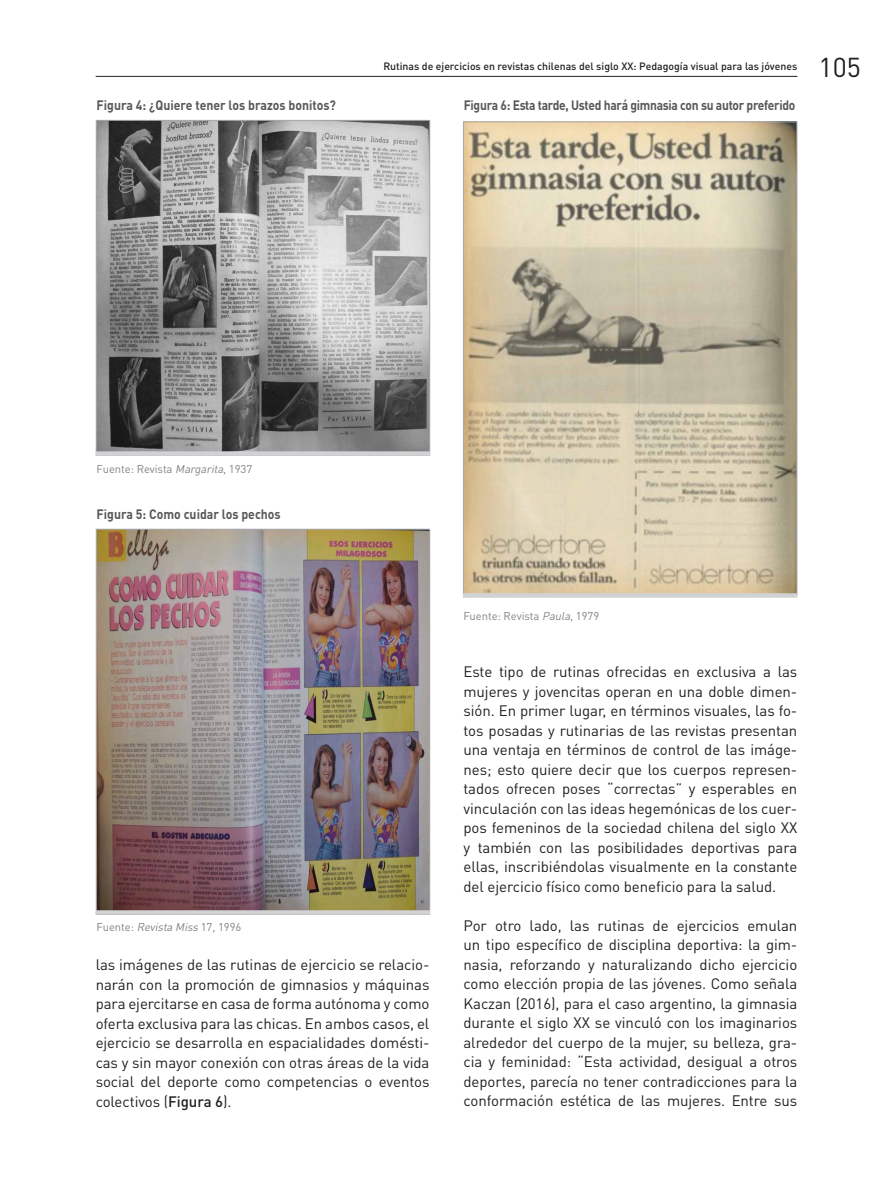
<style>
.page{position:relative;width:893px;height:1191px;background:#fff}
.page>*{position:absolute;margin:0;border:0;box-sizing:border-box;transform-origin:0 0}
.t1{font:27px "DIN Pro";color:#231f20}
.t2{font:15px/19.5px "DIN Pro";letter-spacing:-.005em;color:#231f20;text-align:justify}
.t3{font:700 13.5px "DIN Pro";letter-spacing:-.01em;color:#57585a;scale:.91 1}
.t4{font:700 13.5px "DIN Pro";letter-spacing:-.01em;color:#57585a;scale:.89 1}
.t5{font:11.25px "DIN Pro";letter-spacing:-.005em;color:#808285}
.t6{font:500 10.5px "DIN Pro";color:#231f20}
.s1{font-style:italic}
.s2{font-weight:500}
</style>
<div class="page">
<hr style="left:96px;top:76px;width:701px;height:1px;background:#231f20">
<img style="left:98px;top:122px;width:330px;height:329px">
<div style="left:96px;top:451px;width:334px;height:5px;background:#d1d2d4"></div>
<img style="left:465px;top:123px;width:330px;height:470px">
<div style="left:463px;top:593px;width:334px;height:5px;background:#d1d2d4"></div>
<img style="left:98px;top:531px;width:330px;height:379px">
<svg style="left:96px;top:910px;width:334px;height:4px"></svg>
<p class="t3" style="left:97px;top:93px;width:265px">Figura 4: ¿Quiere tener los brazos bonitos?</p>
<p class="t6" style="left:383px;top:57px;width:415px">Rutinas de ejercicios en revistas chilenas del siglo XX: Pedagogía visual para las jóvenes</p>
<h1 class="t1" style="left:819px;top:48px;width:44px">105</h1>
<p class="t4" style="left:464px;top:93px;width:374px">Figura 6: Esta tarde, Usted hará gimnasia con su autor preferido</p>
<p class="t5" style="left:97px;top:461px;width:157px">Fuente: Revista <span class="s1">Margarita</span>, 1937</p>
<p class="t3" style="left:97px;top:502px;width:204px">Figura 5: Como cuidar los pechos</p>
<p class="t5" style="left:463px;top:608px;width:137px">Fuente: Revista <span class="s1">Paula</span>, 1979</p>
<p class="t5" style="left:97px;top:919px;width:146px">Fuente: <span class="s1">Revista Miss</span> 17, 1996</p>
<p class="t2" style="left:96px;top:954px;width:335px">las imágenes de las rutinas de ejercicio se relacio&shy;narán con la promoción de gimnasios y máquinas para ejercitarse en casa de forma autónoma y como oferta exclusiva para las chicas. En ambos casos, el ejercicio se desarrolla en espacialidades domésti&shy;cas y sin mayor conexión con otras áreas de la vida social del deporte como competencias o eventos colectivos (<span class="s2">Figura 6</span>).</p>
<p class="t2" style="left:463px;top:661px;width:335px">Este tipo de rutinas ofrecidas en exclusiva a las mujeres y jovencitas operan en una doble dimen&shy;sión. En primer lugar, en términos visuales, las fo&shy;tos posadas y rutinarias de las revistas presentan una ventaja en términos de control de las imáge&shy;nes; esto quiere decir que los cuerpos represen&shy;tados ofrecen poses “correctas” y esperables en vinculación con las ideas hegemónicas de los cuer&shy;pos femeninos de la sociedad chilena del siglo XX y también con las posibilidades deportivas para ellas, inscribiéndolas visualmente en la constante del ejercicio físico como beneficio para la salud.</p>
<p class="t2" style="left:463px;top:915px;width:335px">Por otro lado, las rutinas de ejercicios emulan un tipo específico de disciplina deportiva: la gim&shy;nasia, reforzando y naturalizando dicho ejercicio como elección propia de las jóvenes. Como señala Kaczan (2016), para el caso argentino, la gimnasia durante el siglo XX se vinculó con los imaginarios alrededor del cuerpo de la mujer, su belleza, gra&shy;cia y feminidad: “Esta actividad, desigual a otros deportes, parecía no tener contradicciones para la conformación estética de las mujeres. Entre sus</p>
</div>
